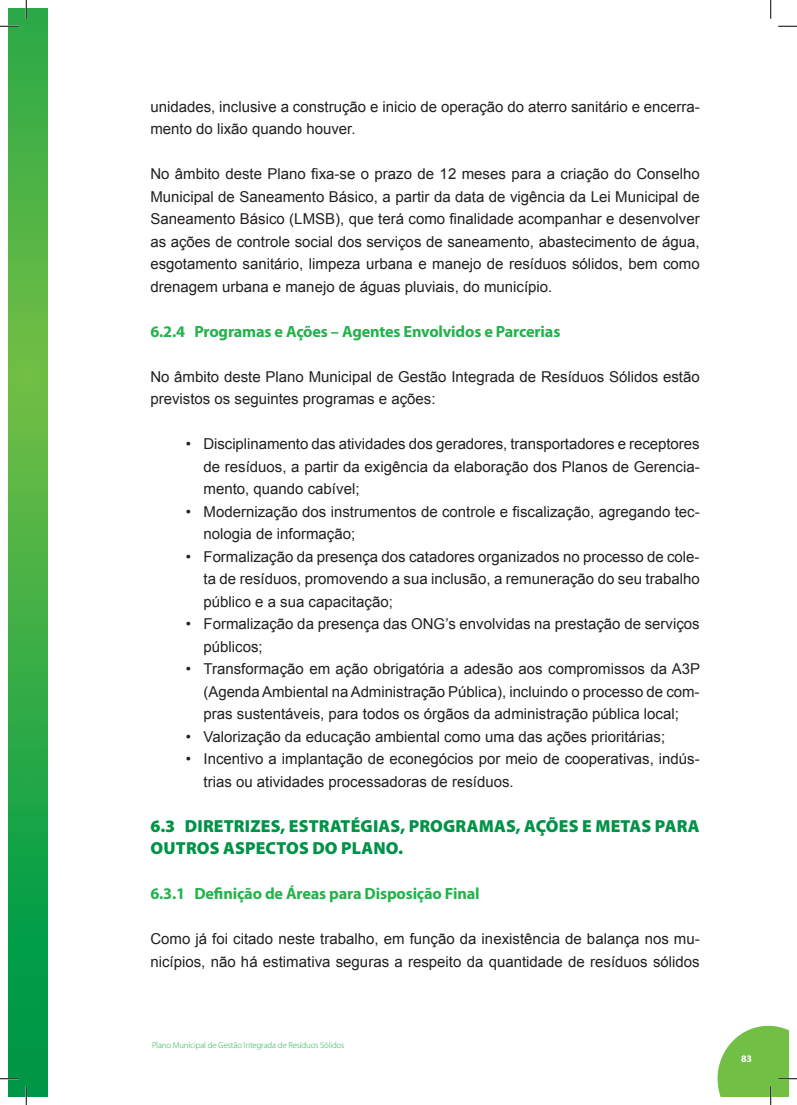
<style>
.page{position:relative;width:797px;height:1105px;background:#fff}
.page>*{position:absolute;margin:0;border:0;box-sizing:border-box;transform-origin:0 0}
.t1{font:900 17.5px/22.5px "Myriad Pro";letter-spacing:.01em;color:#009247}
.t2{font:700 16.25px "Myriad Pro";letter-spacing:-.01em;color:#23b24b}
.t3{font:15px/22.5px "Arial";color:#231f20}
.t4{font:700 10px "Myriad Pro";color:#fff}
.t5{font:300 8.75px "Myriad Pro";letter-spacing:-.015em;color:#23b24b}
</style>
<div class="page">
<svg style="left:9px;top:9px;width:39px;height:1087px;background:#38ac45"></svg>
<svg style="left:0;top:25px;width:19px;height:2px"></svg>
<svg style="left:778px;top:25px;width:19px;height:2px"></svg>
<svg style="left:0;top:1078px;width:19px;height:1px"></svg>
<svg style="left:25px;top:0;width:2px;height:19px"></svg>
<svg style="left:25px;top:1086px;width:2px;height:19px"></svg>
<svg style="left:770px;top:0;width:1px;height:19px"></svg>
<svg style="left:717px;top:1026px;width:80px;height:79px"></svg>
<p class="t3" style="left:150px;top:95px;width:551px">unidades, inclusive a construção e inicio de operação do aterro sanitário e encerra&shy;mento do lixão quando houver.</p>
<p class="t3" style="left:150px;top:163px;width:551px;text-align:justify">No âmbito deste Plano fixa-se o prazo de 12 meses para a criação do Conselho Municipal de Saneamento Básico, a partir da data de vigência da Lei Municipal de Saneamento Básico (LMSB), que terá como finalidade acompanhar e desenvolver as ações de controle social dos serviços de saneamento, abastecimento de água, esgotamento sanitário, limpeza urbana e manejo de resíduos sólidos, bem como drenagem urbana e manejo de águas pluviais, do município.</p>
<p class="t2" style="left:150px;top:322px;width:411px">6.2.4 Programas e Ações – Agentes Envolvidos e Parcerias</p>
<p class="t3" style="left:150px;top:365px;width:551px">No âmbito deste Plano Municipal de Gestão Integrada de Resíduos Sólidos estão previstos os seguintes programas e ações:</p>
<p class="t3" style="left:203px;top:433px;width:498px;text-align:justify;text-indent:-18px">• Disciplinamento das atividades dos geradores, transportadores e receptores de resíduos, a partir da exigência da elaboração dos Planos de Gerencia&shy;mento, quando cabível;</p>
<p class="t3" style="left:203px;top:500px;width:498px;text-indent:-18px">• Modernização dos instrumentos de controle e fiscalização, agregando tec&shy;nologia de informação;</p>
<p class="t3" style="left:203px;top:545px;width:498px;text-align:justify;text-indent:-18px">• Formalização da presença dos catadores organizados no processo de cole&shy;ta de resíduos, promovendo a sua inclusão, a remuneração do seu trabalho público e a sua capacitação;</p>
<p class="t3" style="left:203px;top:613px;width:498px;text-indent:-18px">• Formalização da presença das ONG’s envolvidas na prestação de serviços públicos;</p>
<p class="t3" style="left:203px;top:658px;width:498px;text-align:justify;text-indent:-18px">• Transformação em ação obrigatória a adesão aos compromissos da A3P (Agenda Ambiental na Administração Pública), incluindo o processo de com&shy;pras sustentáveis, para todos os órgãos da administração pública local;</p>
<p class="t3" style="left:186px;top:725px;width:481px">• Valorização da educação ambiental como uma das ações prioritárias;</p>
<p class="t3" style="left:203px;top:748px;width:498px;text-indent:-18px">• Incentivo a implantação de econegócios por meio de cooperativas, indús&shy;trias ou atividades processadoras de resíduos.</p>
<p class="t1" style="left:150px;top:815px;width:550px">6.3 DIRETRIZES, ESTRATÉGIAS, PROGRAMAS, AÇÕES E METAS PARA<br>OUTROS ASPECTOS DO PLANO.</p>
<p class="t2" style="left:150px;top:885px;width:331px">6.3.1 Definição de Áreas para Disposição Final</p>
<p class="t3" style="left:150px;top:928px;width:551px">Como já foi citado neste trabalho, em função da inexistência de balança nos mu&shy;nicípios, não há estimativa seguras a respeito da quantidade de resíduos sólidos</p>
<p class="t5" style="left:152px;top:1040px;width:194px">Plano Municipal de Gestão Integrada de Resíduos Sólidos</p>
<p class="t4" style="left:741px;top:1053px;width:12px">83</p>
</div>
